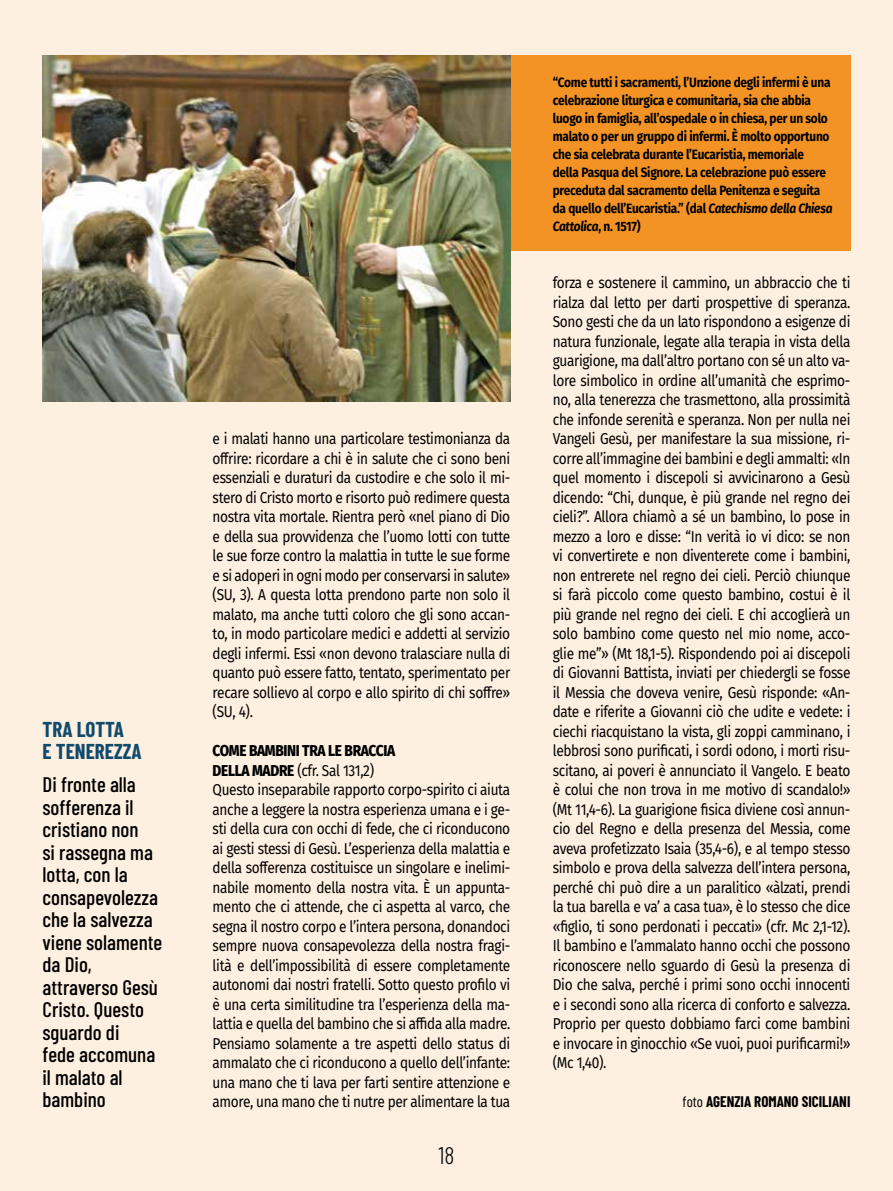
<style>
.page{position:relative;width:893px;height:1191px;background:#fef0e1}
.page>*{position:absolute;margin:0;border:0;box-sizing:border-box;transform-origin:0 0}
.t1{font:300 24px "Barlow Condensed";color:#000}
.t2{font:500 21px/22.5px "Barlow Condensed";color:#000}
.t3{font:700 21px/22.5px "Barlow Condensed";color:#114a6b}
.t4{font:15.75px/19.5px "Fira Sans";letter-spacing:-.025em;color:#000;text-align:justify;scale:.87 1}
.t5{font:700 15px "Barlow Condensed";color:#000}
.t6{font:700 13.5px/18px "Fira Sans";letter-spacing:-.02em;color:#000;scale:.88 1}
.s1{font-weight:800}
.s2{font-style:italic}
.s3{font-weight:400}
</style>
<div class="page">
<div style="left:489px;top:55px;width:361px;height:196px;background:#f39325"></div>
<img style="left:43px;top:55px;width:467px;height:347px">
<h2 class="t3" style="left:43px;top:716px;width:100px">TRA LOTTA<br>E TENEREZZA</h2>
<h2 class="t2" style="left:43px;top:772px;width:121px">Di fronte alla sofferenza il cristiano non<br>si rassegna ma lotta, con la consapevolezza che la salvezza viene solamente da Dio, attraverso Gesù<br>Cristo. Questo sguardo di<br>fede accomuna il malato al bambino</h2>
<p class="t4" style="left:213px;top:428px;width:344px">e i malati hanno una particolare testimonianza da offrire: ricordare a chi è in salute che ci sono beni essenziali e duraturi da custodire e che solo il mi&shy;stero di Cristo morto e risorto può redimere questa nostra vita mortale. Rientra però «nel piano di Dio e della sua provvidenza che l’uomo lotti con tutte le sue forze contro la malattia in tutte le sue forme e si adoperi in ogni modo per conservarsi in salute» (SU, 3). A questa lotta prendono parte non solo il malato, ma anche tutti coloro che gli sono accan&shy;to, in modo particolare medici e addetti al servizio degli infermi. Essi «non devono tralasciare nulla di quanto può essere fatto, tentato, sperimentato per recare sollievo al corpo e allo spirito di chi soffre» (SU, 4).</p>
<p class="t4" style="left:213px;top:740px;width:344px;text-align:left"><span class="s1">COME BAMBINI TRA LE BRACCIA<br>DELLA MADRE</span> (cfr. Sal 131,2)<br>Questo inseparabile rapporto corpo-spirito ci aiuta anche a leggere la nostra esperienza umana e i ge&shy;sti della cura con occhi di fede, che ci riconducono ai gesti stessi di Gesù. L’esperienza della malattia e della sofferenza costituisce un singolare e inelimi&shy;nabile momento della nostra vita. È un appunta&shy;mento che ci attende, che ci aspetta al varco, che segna il nostro corpo e l’intera persona, donandoci sempre nuova consapevolezza della nostra fragi&shy;lità e dell’impossibilità di essere completamente autonomi dai nostri fratelli. Sotto questo profilo vi è una certa similitudine tra l’esperienza della ma&shy;lattia e quella del bambino che si affida alla madre.<br>Pensiamo solamente a tre aspetti dello status di ammalato che ci riconducono a quello dell’infante: una mano che ti lava per farti sentire attenzione e amore, una mano che ti nutre per alimentare la tua</p>
<h1 class="t1" style="left:438px;top:1138px;width:18px">18</h1>
<p class="t6" style="left:553px;top:72px;width:319px">“Come tutti i sacramenti, l’Unzione degli infermi è una celebrazione liturgica e comunitaria, sia che abbia luogo in famiglia, all’ospedale o in chiesa, per un solo malato o per un gruppo di infermi. È molto opportuno che sia celebrata durante l’Eucaristia, memoriale della Pasqua del Signore. La celebrazione può essere preceduta dal sacramento della Penitenza e seguita da quello dell’Eucaristia.” (dal <span class="s2">Catechismo della Chiesa Cattolica</span>, n. 1517)</p>
<p class="t4" style="left:553px;top:272px;width:344px">forza e sostenere il cammino, un abbraccio che ti rialza dal letto per darti prospettive di speranza.<br>Sono gesti che da un lato rispondono a esigenze di natura funzionale, legate alla terapia in vista della guarigione, ma dall’altro portano con sé un alto va&shy;lore simbolico in ordine all’umanità che esprimo&shy;no, alla tenerezza che trasmettono, alla prossimità che infonde serenità e speranza. Non per nulla nei Vangeli Gesù, per manifestare la sua missione, ri&shy;corre all’immagine dei bambini e degli ammalti: «In quel momento i discepoli si avvicinarono a Gesù dicendo: “Chi, dunque, è più grande nel regno dei cieli?”. Allora chiamò a sé un bambino, lo pose in mezzo a loro e disse: “In verità io vi dico: se non vi convertirete e non diventerete come i bambini, non entrerete nel regno dei cieli. Perciò chiunque si farà piccolo come questo bambino, costui è il più grande nel regno dei cieli. E chi accoglierà un solo bambino come questo nel mio nome, acco&shy;glie me”» (Mt 18,1-5). Rispondendo poi ai discepoli di Giovanni Battista, inviati per chiedergli se fosse il Messia che doveva venire, Gesù risponde: «An&shy;date e riferite a Giovanni ciò che udite e vedete: i ciechi riacquistano la vista, gli zoppi camminano, i lebbrosi sono purificati, i sordi odono, i morti risu&shy;scitano, ai poveri è annunciato il Vangelo. E beato è colui che non trova in me motivo di scandalo!» (Mt 11,4-6). La guarigione fisica diviene così annun&shy;cio del Regno e della presenza del Messia, come aveva profetizzato Isaia (35,4-6), e al tempo stesso simbolo e prova della salvezza dell’intera persona, perché chi può dire a un paralitico «àlzati, prendi la tua barella e va’ a casa tua», è lo stesso che dice «figlio, ti sono perdonati i peccati» (cfr. Mc 2,1-12).<br>Il bambino e l’ammalato hanno occhi che possono riconoscere nello sguardo di Gesù la presenza di Dio che salva, perché i primi sono occhi innocenti e i secondi sono alla ricerca di conforto e salvezza.<br>Proprio per questo dobbiamo farci come bambini e invocare in ginocchio «Se vuoi, puoi purificarmi!» (Mc 1,40).</p>
<p class="t5" style="left:683px;top:1091px;width:169px"><span class="s3">foto</span> AGENZIA ROMANO SICILIANI</p>
</div>
